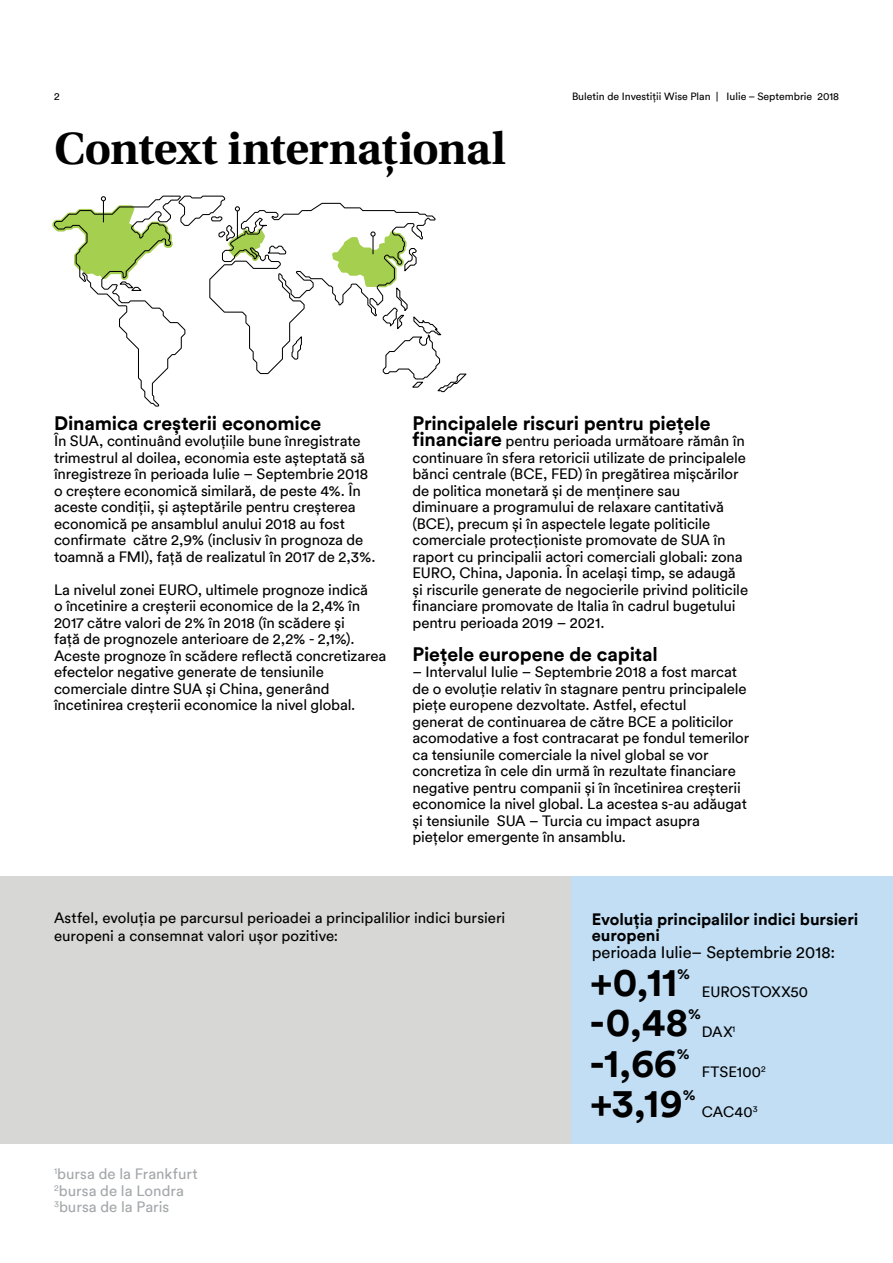
<style>
.page{position:relative;width:893px;height:1263px;background:#fff}
.page>*{position:absolute;margin:0;border:0;box-sizing:border-box;transform-origin:0 0}
.t1{font:700 45px "Linguistics Pro";letter-spacing:-.01em;color:#000}
.t2{font:700 39.3px "Circular";letter-spacing:.005em;color:#000}
.t3{font:700 19.5px "Circular";letter-spacing:-.005em;color:#000}
.t4{font:700 16.5px/16.5px "Circular";color:#000}
.t5{font:16.5px "Circular";letter-spacing:-.005em;color:#000}
.t6{font:15px/16.5px "Circular";letter-spacing:-.01em;color:#000}
.t7{font:15px/16.5px "Circular";color:#a3a7a9}
.t8{font:15px "Circular";letter-spacing:.015em;color:#000}
.t9{font:700 15px "Circular";color:#000}
.t10{font:10.5px "Circular";color:#000}
.t11{font:8.7px "Circular";color:#000}
.s1{font-weight:700;font-size:19.5px}
</style>
<div class="page">
<div style="left:570px;top:877px;width:323px;height:267px;background:#c1def4"></div>
<div style="left:0;top:877px;width:570px;height:267px;background:#d7d8d6"></div>
<svg style="left:90px;top:195px;width:377px;height:212px"></svg>
<svg style="left:52px;top:196px;width:124px;height:87px"></svg>
<svg style="left:222px;top:206px;width:47px;height:57px"></svg>
<svg style="left:329px;top:227px;width:81px;height:62px"></svg>
<p class="t10" style="left:54px;top:89px;width:7px">2</p>
<p class="t10" style="left:572px;top:89px;width:268px">Buletin de Investiții Wise Plan | Iulie – Septembrie 2018</p>
<h1 class="t1" style="left:54px;top:113px;width:453px">Context internațional</h1>
<h3 class="t3" style="left:54px;top:409px;width:269px">Dinamica creșterii economice</h3>
<p class="t6" style="left:54px;top:432px;width:323px">În SUA, continuând evoluțiile bune înregistrate trimestrul al doilea, economia este așteptată să înregistreze în perioada Iulie – Septembrie 2018 o creștere economică similară, de peste 4%. În aceste condiții, și așteptările pentru creșterea economică pe ansamblul anului 2018 au fost confirmate către 2,9% (inclusiv în prognoza de toamnă a FMI), față de realizatul în 2017 de 2,3%.</p>
<p class="t6" style="left:54px;top:580px;width:334px">La nivelul zonei EURO, ultimele prognoze indică<br>o încetinire a creșterii economice de la 2,4% în 2017 către valori de 2% în 2018 (în scădere și<br>față de prognozele anterioare de 2,2% - 2,1%).<br>Aceste prognoze în scădere reflectă concretizarea efectelor negative generate de tensiunile comerciale dintre SUA și China, generând încetinirea creșterii economice la nivel global.</p>
<h3 class="t3" style="left:412px;top:409px;width:300px">Principalele riscuri pentru piețele</h3>
<p class="t6" style="left:412px;top:432px;width:337px"><span class="s1">financiare</span> pentru perioada următoare rămân în continuare în sfera retoricii utilizate de principalele bănci centrale (BCE, FED) în pregătirea mișcărilor de politica monetară și de menținere sau diminuare a programului de relaxare cantitativă (BCE), precum și în aspectele legate politicile comerciale protecționiste promovate de SUA în raport cu principalii actori comerciali globali: zona EURO, China, Japonia. În același timp, se adaugă și riscurile generate de negocierile privind politicile financiare promovate de Italia în cadrul bugetului pentru perioada 2019 – 2021.</p>
<h3 class="t3" style="left:412px;top:640px;width:247px">Piețele europene de capital</h3>
<p class="t6" style="left:412px;top:663px;width:338px">– Intervalul Iulie – Septembrie 2018 a fost marcat de o evoluție relativ în stagnare pentru principalele piețe europene dezvoltate. Astfel, efectul<br>generat de continuarea de către BCE a politicilor acomodative a fost contracarat pe fondul temerilor ca tensiunile comerciale la nivel global se vor concretiza în cele din urmă în rezultate financiare negative pentru companii și în încetinirea creșterii economice la nivel global. La acestea s-au adăugat și tensiunile SUA – Turcia cu impact asupra piețelor emergente în ansamblu.</p>
<p class="t6" style="left:54px;top:909px;width:453px;line-height:17.2px">Astfel, evoluția pe parcursul perioadei a principalilior indici bursieri europeni a consemnat valori ușor pozitive:</p>
<p class="t4" style="left:592px;top:910px;width:268px">Evoluția principalilor indici bursieri europeni</p>
<p class="t5" style="left:592px;top:941px;width:245px">perioada Iulie– Septembrie 2018:</p>
<h2 class="t2" style="left:590px;top:955px;width:89px">+0,11</h2>
<p class="t9" style="left:677px;top:963px;width:14px">%</p>
<p class="t6" style="left:702px;top:983px;width:108px">EUROSTOXX50</p>
<p class="t9" style="left:688px;top:1003px;width:14px">%</p>
<h2 class="t2" style="left:590px;top:995px;width:100px">-0,48</h2>
<p class="t6" style="left:702px;top:1023px;width:32px">DAX</p>
<p class="t11" style="left:732px;top:1023px;width:5px">1</p>
<p class="t9" style="left:677px;top:1044px;width:14px">%</p>
<h2 class="t2" style="left:590px;top:1036px;width:88px">-1,66</h2>
<p class="t8" style="left:702px;top:1062px;width:61px">FTSE100</p>
<p class="t11" style="left:761px;top:1063px;width:6px">2</p>
<p class="t7" style="left:54px;top:1165px;width:145px"><sup>1</sup>bursa de la Frankfurt<br><sup>2</sup>bursa de la Londra<br><sup>3</sup>bursa de la Paris</p>
<p class="t9" style="left:683px;top:1084px;width:14px">%</p>
<h2 class="t2" style="left:590px;top:1076px;width:94px">+3,19</h2>
<p class="t6" style="left:702px;top:1103px;width:52px">CAC40</p>
<p class="t11" style="left:753px;top:1103px;width:6px">3</p>
</div>
